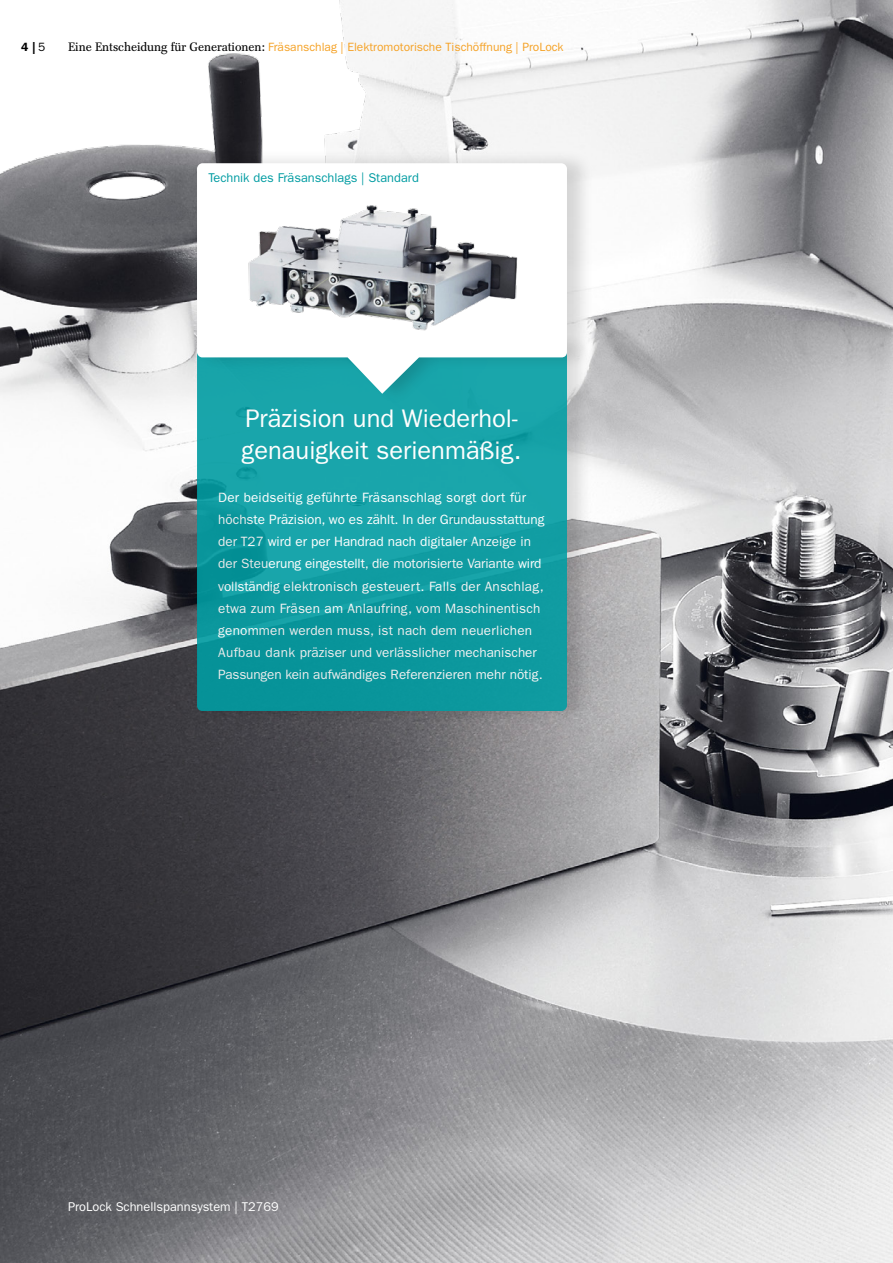
<style>
.page{position:relative;width:893px;height:1263px;background:#fff}
.page>*{position:absolute;margin:0;border:0;box-sizing:border-box;transform-origin:0 0}
.t1{font:25.5px/31.5px "ITC Franklin Gothic Std";color:#fff}
.t2{font:13.5px/22.2px "ITC Franklin Gothic Std";color:#fff}
.t3{font:12.75px "ITC Franklin Gothic Std";color:#009ca2}
.t4{font:12.75px "ITC Franklin Gothic Std";color:#fff}
.t5{font:12px "ITC Franklin Gothic Std";color:#f5a226}
.t6{font:600 12px "ITC Franklin Gothic Std";color:#000}
.s1{font-weight:400}
.s2{font-family:"Franklin Antiqua BQ";color:#000}
</style>
<div class="page">
<img style="left:0;top:0;width:893px;height:1263px">
<div style="left:196px;top:331px;width:398px;height:394px;background:#000;opacity:.15"></div>
<svg style="left:197px;top:406px;width:370px;height:305px;fill:#109ca2"></svg>
<div style="left:195px;top:149px;width:399px;height:257px;background:#000;opacity:.15"></div>
<svg style="left:197px;top:163px;width:370px;height:231px"></svg>
<img style="left:236px;top:200px;width:286px;height:161px">
<p class="t6" style="left:21px;top:39px;width:26px">4 | <span class="s1">5</span></p>
<p class="t5" style="left:68px;top:40px;width:497px"><span class="s2">Eine Entscheidung für Generationen:</span> Fräsanschlag | Elektromotorische Tischöffnung | ProLock</p>
<p class="t3" style="left:208px;top:170px;width:212px">Technik des Fräsanschlags | Standard</p>
<h1 class="t1" style="left:242px;top:403px;width:281px">Präzision und Wiederhol&shy;genauigkeit serienmäßig.</h1>
<p class="t2" style="left:218px;top:486px;width:328px">Der beidseitig geführte Fräsanschlag sorgt dort für höchste Präzision, wo es zählt. In der Grundausstattung der T27 wird er per Handrad nach digitaler Anzeige in der Steuerung eingestellt, die motorisierte Variante wird vollständig elektronisch gesteuert. Falls der Anschlag, etwa zum Fräsen am Anlaufring, vom Maschinentisch genommen werden muss, ist nach dem neuerlichen Aufbau dank präziser und verlässlicher mechanischer Passungen kein aufwändiges Referenzieren mehr nötig.</p>
<p class="t4" style="left:68px;top:1200px;width:212px">ProLock Schnellspannsystem | T2769</p>
</div>
